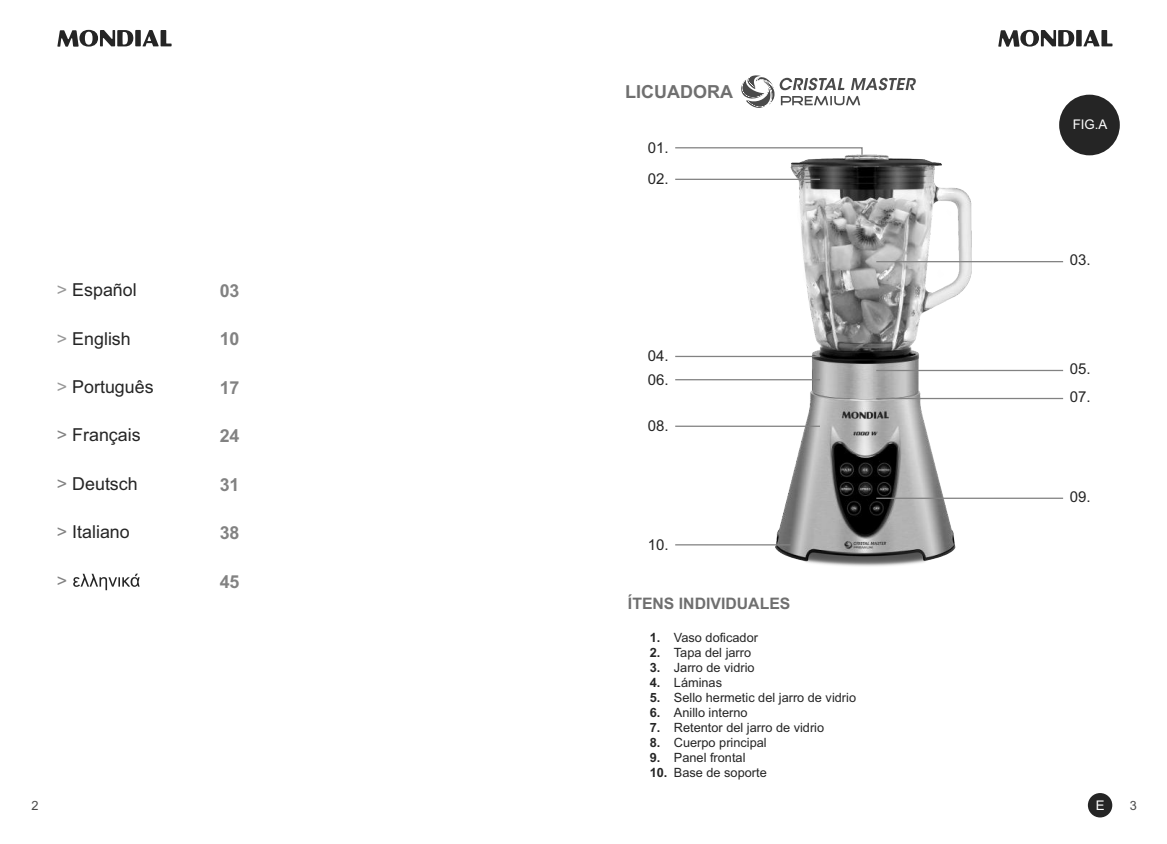
<style>
.page{position:relative;width:1167px;height:844px;background:#fff}
.page>*{position:absolute;margin:0;border:0;box-sizing:border-box;transform-origin:0 0}
.t1{font:700 18px "Arial";color:#6f6f6f}
.t2{font:17.85px "Arial";color:#252525}
.t3{font:700 17.85px "Arial";color:#828282}
.t4{font:17.85px "Arial";color:#828282}
.t5{font:700 15.75px "Arial";color:#6f6f6f}
.t6{font:15px/28px "Arial";color:#252525}
.t7{font:13.35px "Arial";color:#fefefe}
.t8{font:12.75px "Arial";color:#252525}
.t9{font:12.75px "Arial";color:#4a4a4a}
.s1{color:#989898}
.s2{color:#828282}
.s3{font-weight:700}
</style>
<div class="page">
<svg style="left:998px;top:30px;width:114px;height:17px"></svg>
<svg style="left:57px;top:30px;width:115px;height:17px"></svg>
<svg style="left:73px;top:573px;width:67px;height:17px"></svg>
<div style="left:1059px;top:95px;width:60px;height:60px;background:#252525;border-radius:50%"></div>
<div style="left:1087px;top:792px;width:25px;height:25px;background:#252525;border-radius:50%"></div>
<img style="left:775px;top:154px;width:196px;height:412px">
<hr style="left:876px;top:261px;width:187px;height:1px;background:#828282">
<hr style="left:876px;top:370px;width:187px;height:1px;background:#828282">
<hr style="left:876px;top:398px;width:187px;height:1px;background:#828282">
<hr style="left:876px;top:497px;width:187px;height:2px;background:#828282">
<svg style="left:675px;top:147px;width:188px;height:9px"></svg>
<hr style="left:675px;top:179px;width:145px;height:1px;background:#828282">
<hr style="left:675px;top:356px;width:145px;height:1px;background:#828282">
<hr style="left:675px;top:379px;width:145px;height:1px;background:#828282">
<hr style="left:675px;top:425px;width:145px;height:2px;background:#828282">
<hr style="left:675px;top:544px;width:115px;height:1px;background:#828282">
<svg style="left:741px;top:75px;width:175px;height:33px"></svg>
<h2 class="t2" style="left:57px;top:283px;width:81px"><span class="s1">&gt;</span> Español</h2>
<h2 class="t2" style="left:57px;top:331px;width:75px"><span class="s1">&gt;</span> English</h2>
<h2 class="t2" style="left:57px;top:380px;width:98px"><span class="s1">&gt;</span> Português</h2>
<h2 class="t2" style="left:57px;top:428px;width:85px"><span class="s2">&gt;</span> Français</h2>
<h2 class="t2" style="left:57px;top:476px;width:82px"><span class="s2">&gt;</span> Deutsch</h2>
<h2 class="t2" style="left:57px;top:525px;width:74px"><span class="s2">&gt;</span> Italiano</h2>
<h2 class="t4" style="left:57px;top:573px;width:12px">&gt;</h2>
<h2 class="t3" style="left:220px;top:283px;width:21px">03</h2>
<h2 class="t3" style="left:220px;top:332px;width:21px">10</h2>
<h2 class="t3" style="left:220px;top:380px;width:21px">17</h2>
<h2 class="t3" style="left:220px;top:429px;width:21px">24</h2>
<h2 class="t3" style="left:220px;top:477px;width:21px">31</h2>
<h2 class="t3" style="left:220px;top:526px;width:21px">38</h2>
<h2 class="t3" style="left:220px;top:574px;width:21px">45</h2>
<p class="t9" style="left:32px;top:800px;width:9px">2</p>
<h1 class="t1" style="left:625px;top:85px;width:109px">LICUADORA</h1>
<p class="t6" style="left:648px;top:133px;width:22px;line-height:31.5px">01.<br>02.</p>
<p class="t6" style="left:648px;top:346px;width:22px;line-height:23.2px">04.<br>06.</p>
<p class="t6" style="left:648px;top:413px;width:22px">08.</p>
<p class="t6" style="left:648px;top:531px;width:22px">10.</p>
<p class="t5" style="left:628px;top:597px;width:164px">ÍTENS INDIVIDUALES</p>
<p class="t8" style="left:649px;top:632px;width:110px"><span class="s3">1.</span> Vaso doficador</p>
<p class="t8" style="left:649px;top:647px;width:103px"><span class="s3">2.</span> Tapa del jarro</p>
<p class="t8" style="left:649px;top:662px;width:106px"><span class="s3">3.</span> Jarro de vidrio</p>
<p class="t8" style="left:649px;top:677px;width:74px"><span class="s3">4.</span> Láminas</p>
<p class="t8" style="left:649px;top:692px;width:208px"><span class="s3">5.</span> Sello hermetic del jarro de vidrio</p>
<p class="t8" style="left:649px;top:707px;width:99px"><span class="s3">6.</span> Anillo interno</p>
<p class="t8" style="left:649px;top:722px;width:176px"><span class="s3">7.</span> Retentor del jarro de vidrio</p>
<p class="t8" style="left:649px;top:737px;width:119px"><span class="s3">8.</span> Cuerpo principal</p>
<p class="t8" style="left:649px;top:752px;width:97px"><span class="s3">9.</span> Panel frontal</p>
<p class="t8" style="left:649px;top:767px;width:119px"><span class="s3">10.</span> Base de soporte</p>
<p class="t7" style="left:1072px;top:119px;width:36px">FIG.A</p>
<p class="t6" style="left:1070px;top:247px;width:22px">03.</p>
<p class="t6" style="left:1070px;top:356px;width:22px">05.<br>07.</p>
<p class="t6" style="left:1070px;top:484px;width:22px">09.</p>
<p class="t7" style="left:1095px;top:800px;width:10px">E</p>
<p class="t9" style="left:1129px;top:800px;width:9px">3</p>
</div>
